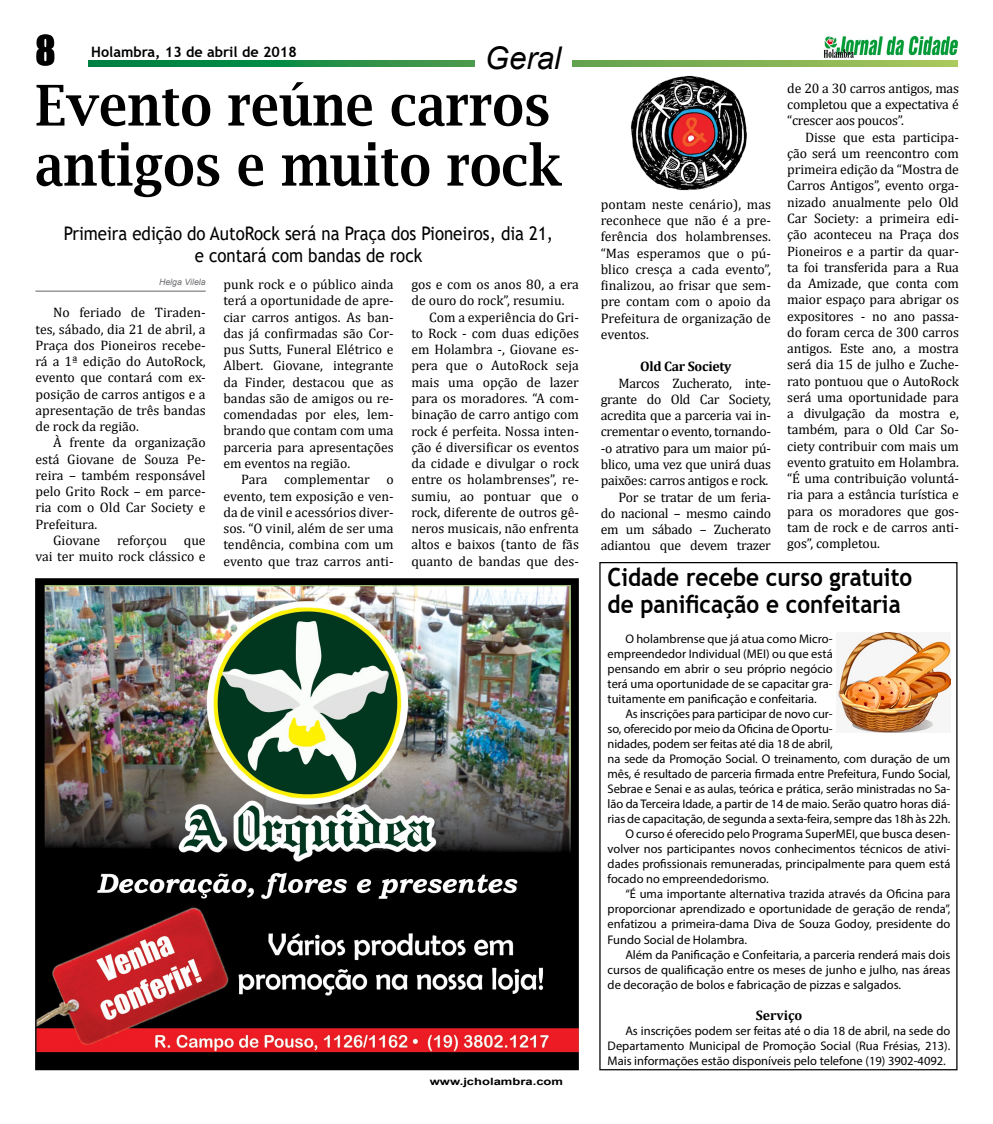
<style>
.page{position:relative;width:993px;height:1124px;background:#fff}
.page>*{position:absolute;margin:0;border:0;box-sizing:border-box;transform-origin:0 0}
.t1{font:600 56.25px/60px "Lucida Bright";color:#000;scale:.9 1}
.t2{font:37.5px "Impact";color:#000}
.t3{font:italic 31.25px "Arial";color:#000}
.t4{font:700 25px/27.5px "Trebuchet MS";color:#000;scale:.9 1}
.t5{font:18.75px/22.5px "Trebuchet MS";color:#000;text-align:center;scale:.9 1}
.t6{font:700 14.38px "Trebuchet MS";color:#000}
.t7{font:13.75px/16.2px "Cambria";letter-spacing:-.01em;color:#000;text-align:justify}
.t8{font:700 13.75px "Cambria";letter-spacing:-.02em;color:#000}
.t9{font:700 13.75px "Cambria";color:#000}
.t10{font:12.5px/15px "Myriad Pro";color:#000;text-align:justify}
.t11{font:700 10px "Arial";color:#000;scale:1.3 1}
.t12{font:italic 8.75px "Arial";color:#6d6e71}
</style>
<div class="page">
<svg style="left:89px;top:60px;width:868px;height:7px;background:#4fa04e"></svg>
<img style="left:823px;top:35px;width:135px;height:23px">
<div style="left:474px;top:40px;width:97px;height:35px;background:#fff"></div>
<img style="left:35px;top:578px;width:543px;height:492px">
<hr style="left:35px;top:290px;width:171px;height:2px;background:#808285">
<svg style="left:599px;top:562px;width:358px;height:508px"></svg>
<img style="left:631px;top:75px;width:116px;height:116px">
<img style="left:836px;top:632px;width:114px;height:100px">
<h2 class="t2" style="left:35px;top:21px;width:22px">8</h2>
<p class="t6" style="left:91px;top:43px;width:207px">Holambra, 13 de abril de 2018</p>
<h3 class="t3" style="left:484px;top:38px;width:78px">Geral</h3>
<h1 class="t1" style="left:35px;top:75px;width:586px">Evento reúne carros antigos e muito rock</h1>
<h3 class="t5" style="left:64px;top:221px;width:545px">Primeira edição do AutoRock será na Praça dos Pioneiros, dia 21, e contará com bandas de rock</h3>
<p class="t12" style="left:159px;top:276px;width:48px">Helga Vilela</p>
<p class="t7" style="left:35px;top:304px;width:172px;text-indent:18px">No feriado de Tiraden&shy;tes, sábado, dia 21 de abril, a Praça dos Pioneiros recebe&shy;rá a 1ª edição do AutoRock, evento que contará com ex&shy;posição de carros antigos e a apresentação de três bandas de rock da região.</p>
<p class="t7" style="left:35px;top:434px;width:172px;text-indent:18px">À frente da organização está Giovane de Souza Pe&shy;reira – também responsável pelo Grito Rock – em parce&shy;ria com o Old Car Society e Prefeitura.</p>
<p class="t7" style="left:35px;top:532px;width:172px;text-align:right">Giovane reforçou que vai ter muito rock clássico e</p>
<p class="t7" style="left:223px;top:276px;width:172px">punk rock e o público ainda terá a oportunidade de apre&shy;ciar carros antigos. As ban&shy;das já confirmadas são Cor&shy;pus Sutts, Funeral Elétrico e Albert. Giovane, integrante da Finder, destacou que as bandas são de amigos ou re&shy;comendadas por eles, lem&shy;brando que contam com uma parceria para apresentações em eventos na região.</p>
<p class="t7" style="left:223px;top:471px;width:172px;text-indent:18px">Para complementar o evento, tem exposição e ven&shy;da de vinil e acessórios diver&shy;sos. “O vinil, além de ser uma tendência, combina com um evento que traz carros anti-</p>
<p class="t7" style="left:411px;top:276px;width:169px">gos e com os anos 80, a era de ouro do rock”, resumiu.</p>
<p class="t7" style="left:411px;top:309px;width:169px;text-indent:18px">Com a experiência do Gri&shy;to Rock - com duas edições em Holambra -, Giovane es&shy;pera que o AutoRock seja mais uma opção de lazer para os moradores. “A com&shy;binação de carro antigo com rock é perfeita. Nossa inten&shy;ção é diversificar os eventos da cidade e divulgar o rock entre os holambrenses”, re&shy;sumiu, ao pontuar que o rock, diferente de outros gê&shy;neros musicais, não enfrenta altos e baixos (tanto de fãs quanto de bandas que des-</p>
<p class="t11" style="left:429px;top:1074px;width:104px">www.jcholambra.com</p>
<p class="t7" style="left:787px;top:80px;width:173px">de 20 a 30 carros antigos, mas completou que a expectativa é “crescer aos poucos”.</p>
<p class="t7" style="left:787px;top:129px;width:173px;text-indent:18px">Disse que esta participa&shy;ção será um reencontro com primeira edição da “Mostra de Carros Antigos”, evento orga&shy;nizado anualmente pelo Old Car Society: a primeira edi&shy;ção aconteceu na Praça dos Pioneiros e a partir da quar&shy;ta foi transferida para a Rua da Amizade, que conta com maior espaço para abrigar os expositores - no ano passa&shy;do foram cerca de 300 carros antigos. Este ano, a mostra será dia 15 de julho e Zuche&shy;rato pontuou que o AutoRock será uma oportunidade para a divulgação da mostra e, também, para o Old Car So&shy;ciety contribuir com mais um evento gratuito em Holambra. “É uma contribuição voluntá&shy;ria para a estância turística e para os moradores que gos&shy;tam de rock e de carros anti&shy;gos”, completou.</p>
<h3 class="t4" style="left:607px;top:563px;width:340px">Cidade recebe curso gratuito de panificação e confeitaria</h3>
<p class="t10" style="left:607px;top:631px;width:226px;text-indent:18px">O holambrense que já atua como Micro&shy;empreendedor Individual (MEI) ou que está pensando em abrir o seu próprio negócio terá uma oportunidade de se capacitar gra&shy;tuitamente em panificação e confeitaria.</p>
<p class="t10" style="left:625px;top:706px;width:209px">As inscrições para participar de novo cur-</p>
<p class="t10" style="left:607px;top:721px;width:226px">so, oferecido por meio da Oficina de Oportu-</p>
<p class="t10" style="left:607px;top:736px;width:226px">nidades, podem ser feitas até dia 18 de abril,</p>
<p class="t10" style="left:607px;top:751px;width:344px">na sede da Promoção Social. O treinamento, com duração de um</p>
<p class="t10" style="left:607px;top:766px;width:344px">mês, é resultado de parceria firmada entre Prefeitura, Fundo Social,</p>
<p class="t10" style="left:607px;top:781px;width:344px">Sebrae e Senai e as aulas, teórica e prática, serão ministradas no Sa-</p>
<p class="t10" style="left:607px;top:796px;width:344px">lão da Terceira Idade, a partir de 14 de maio. Serão quatro horas diá-</p>
<p class="t10" style="left:607px;top:811px;width:344px">rias de capacitação, de segunda a sexta-feira, sempre das 18h às 22h.</p>
<p class="t10" style="left:625px;top:826px;width:326px">O curso é oferecido pelo Programa SuperMEI, que busca desen-</p>
<p class="t10" style="left:607px;top:841px;width:344px">volver nos participantes novos conhecimentos técnicos de ativi-</p>
<p class="t10" style="left:607px;top:856px;width:344px">dades profissionais remuneradas, principalmente para quem está</p>
<p class="t10" style="left:607px;top:871px;width:163px">focado no empreendedorismo.</p>
<p class="t10" style="left:625px;top:886px;width:326px">“É uma importante alternativa trazida através da Oficina para</p>
<p class="t10" style="left:607px;top:901px;width:344px">proporcionar aprendizado e oportunidade de geração de renda”,</p>
<p class="t10" style="left:607px;top:916px;width:344px">enfatizou a primeira-dama Diva de Souza Godoy, presidente do</p>
<p class="t10" style="left:607px;top:931px;width:141px">Fundo Social de Holambra.</p>
<p class="t10" style="left:625px;top:946px;width:326px">Além da Panificação e Confeitaria, a parceria renderá mais dois</p>
<p class="t10" style="left:607px;top:961px;width:344px">cursos de qualificação entre os meses de junho e julho, nas áreas</p>
<p class="t10" style="left:607px;top:976px;width:295px">de decoração de bolos e fabricação de pizzas e salgados.</p>
<p class="t9" style="left:755px;top:1005px;width:48px">Serviço</p>
<p class="t10" style="left:607px;top:1022px;width:344px;text-indent:18px">As inscrições podem ser feitas até o dia 18 de abril, na sede do Departamento Municipal de Promoção Social (Rua Frésias, 213).<br>Mais informações estão disponíveis pelo telefone (19) 3902-4092.</p>
<p class="t7" style="left:600px;top:196px;width:172px">pontam neste cenário), mas reconhece que não é a pre&shy;ferência dos holambrenses. “Mas esperamos que o pú&shy;blico cresça a cada evento”, finalizou, ao frisar que sem&shy;pre contam com o apoio da Prefeitura de organização de eventos.</p>
<p class="t8" style="left:640px;top:357px;width:93px">Old Car Society</p>
<p class="t7" style="left:600px;top:375px;width:172px;text-align:right">Marcos Zucherato, inte&shy;grante do Old Car Society, acredita que a parceria vai in&shy;crementar o evento, tornando--o atrativo para um maior pú&shy;blico, uma vez que unirá duas paixões: carros antigos e rock.<br>Por se tratar de um feria&shy;do nacional – mesmo caindo em um sábado – Zucherato adiantou que devem trazer</p>
</div>
